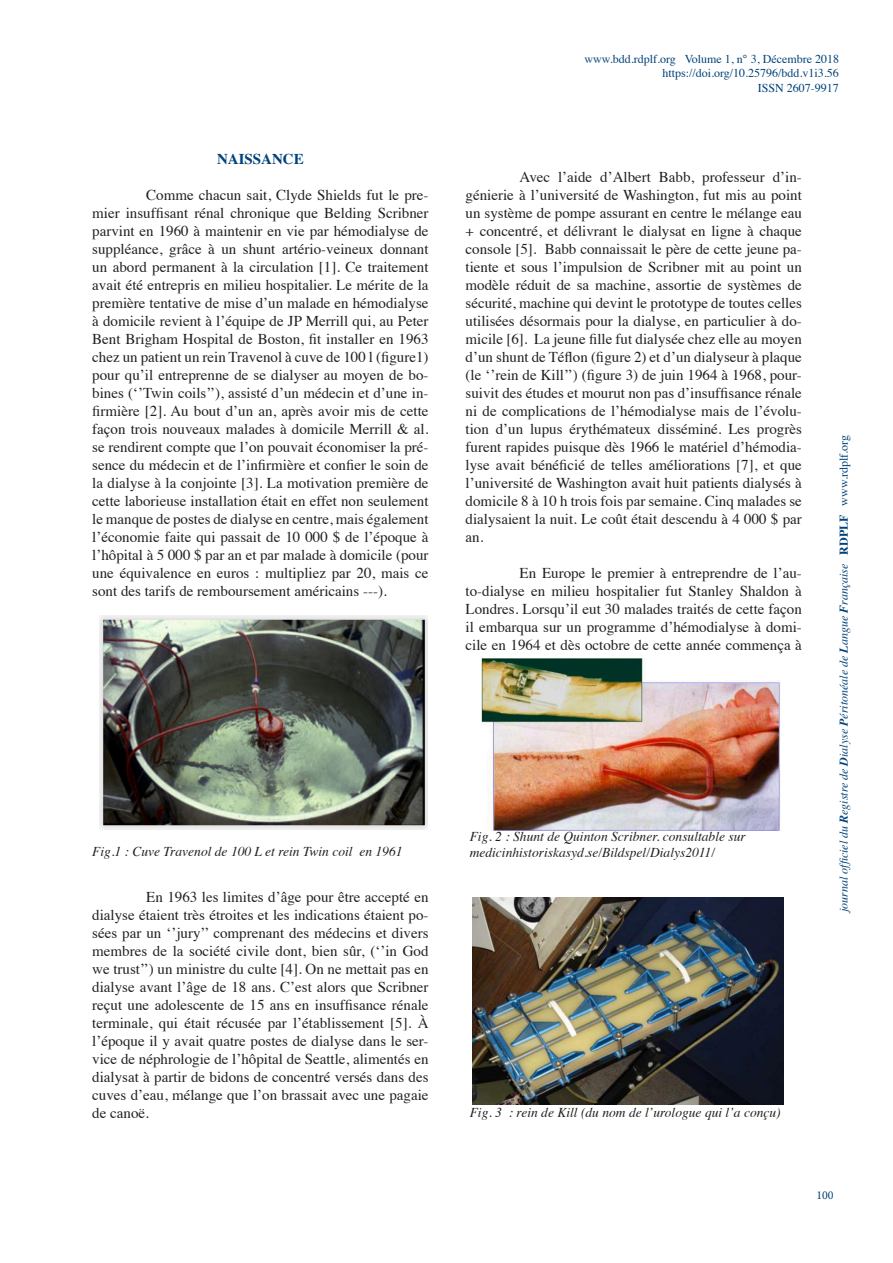
<style>
.page{position:relative;width:893px;height:1263px;background:#fff}
.page>*{position:absolute;margin:0;border:0;box-sizing:border-box;transform-origin:0 0}
.t1{font:15px/18px "Times";color:#231f20;text-align:justify}
.t2{font:700 15px "Times";color:#004279}
.t3{font:italic 13.5px "Times";color:#231f20}
.t4{font:12px "Times";color:#004279}
.t5{font:italic 12px "Times";color:#004279}
.t6{font:12px "Minion Pro";color:#004279}
.s1{font-weight:700}
.s2{font-weight:700;font-style:normal}
.s3{font-style:normal}
</style>
<div class="page">
<img style="left:472px;top:897px;width:312px;height:207px">
<img style="left:481px;top:658px;width:300px;height:173px">
<img style="left:100px;top:615px;width:328px;height:214px">
<p class="t2" style="left:217px;top:145px;width:88px">NAISSANCE</p>
<p class="t1" style="left:92px;top:185px;width:338px;text-indent:54px">Comme chacun sait, Clyde Shields fut le pre&shy;mier insuffisant rénal chronique que Belding Scribner parvint en 1960 à maintenir en vie par hémodialyse de suppléance, grâce à un shunt artério-veineux donnant un abord permanent à la circulation [1]. Ce traitement avait été entrepris en milieu hospitalier. Le mérite de la première tentative de mise d’un malade en hémodialyse à domicile revient à l’équipe de JP Merrill qui, au Peter Bent Brigham Hospital de Boston, fit installer en 1963 chez un patient un rein Travenol à cuve de 100 l (figure1)</p>
<p class="t1" style="left:92px;top:365px;width:338px">pour qu’il entreprenne de se dialyser au moyen de bo&shy;bines (‘’Twin coils’’), assisté d’un médecin et d’une in&shy;firmière [2]. Au bout d’un an, après avoir mis de cette façon trois nouveaux malades à domicile Merrill &amp; al. se rendirent compte que l’on pouvait économiser la pré&shy;sence du médecin et de l’infirmière et confier le soin de la dialyse à la conjointe [3]. La motivation première de cette laborieuse installation était en effet non seulement le manque de postes de dialyse en centre, mais également l’économie faite qui passait de 10 000 $ de l’époque à l’hôpital à 5 000 $ par an et par malade à domicile (pour une équivalence en euros : multipliez par 20, mais ce sont des tarifs de remboursement américains ---).</p>
<p class="t3" style="left:92px;top:840px;width:312px">Fig.1 : Cuve Travenol de 100 L et rein Twin coil en 1961</p>
<p class="t1" style="left:92px;top:887px;width:338px;text-indent:54px">En 1963 les limites d’âge pour être accepté en dialyse étaient très étroites et les indications étaient po&shy;sées par un ‘’jury’’ comprenant des médecins et divers membres de la société civile dont, bien sûr, (‘’in God we trust’’) un ministre du culte [4]. On ne mettait pas en dialyse avant l’âge de 18 ans. C’est alors que Scribner reçut une adolescente de 15 ans en insuffisance rénale terminale, qui était récusée par l’établissement [5]. À l’époque il y avait quatre postes de dialyse dans le ser&shy;vice de néphrologie de l’hôpital de Seattle, alimentés en dialysat à partir de bidons de concentré versés dans des cuves d’eau, mélange que l’on brassait avec une pagaie de canoë.</p>
<p class="t4" style="left:585px;top:48px;width:256px">www.bdd.rdplf.org Volume 1, n° 3, Décembre 2018</p>
<p class="t4" style="left:662px;top:62px;width:178px">https://doi.org/10.25796/bdd.v1i3.56</p>
<p class="t4" style="left:758px;top:77px;width:82px">ISSN 2607-9917</p>
<p class="t1" style="left:466px;top:167px;width:338px;text-indent:54px">Avec l’aide d’Albert Babb, professeur d’in&shy;génierie à l’université de Washington, fut mis au point un système de pompe assurant en centre le mélange eau + concentré, et délivrant le dialysat en ligne à chaque console [5]. Babb connaissait le père de cette jeune pa&shy;tiente et sous l’impulsion de Scribner mit au point un modèle réduit de sa machine, assortie de systèmes de sécurité, machine qui devint le prototype de toutes celles utilisées désormais pour la dialyse, en particulier à do&shy;micile [6]. La jeune fille fut dialysée chez elle au moyen d’un shunt de Téflon (figure 2) et d’un dialyseur à plaque (le ‘’rein de Kill’’) (figure 3) de juin 1964 à 1968, pour&shy;suivit des études et mourut non pas d’insuffisance rénale ni de complications de l’hémodialyse mais de l’évolu&shy;tion d’un lupus érythémateux disséminé. Les progrès furent rapides puisque dès 1966 le matériel d’hémodia&shy;lyse avait bénéficié de telles améliorations [7], et que l’université de Washington avait huit patients dialysés à domicile 8 à 10 h trois fois par semaine. Cinq malades se dialysaient la nuit. Le coût était descendu à 4 000 $ par an.</p>
<p class="t1" style="left:466px;top:563px;width:338px;text-indent:54px">En Europe le premier à entreprendre de l’au&shy;to-dialyse en milieu hospitalier fut Stanley Shaldon à Londres. Lorsqu’il eut 30 malades traités de cette façon il embarqua sur un programme d’hémodialyse à domi&shy;cile en 1964 et dès octobre de cette année commença à</p>
<p class="t3" style="left:470px;top:825px;width:277px">Fig. 2 : Shunt de Quinton Scribner. consultable sur</p>
<p class="t3" style="left:470px;top:841px;width:247px">medicinhistoriskasyd.se/Bildspel/Dialys2011/</p>
<p class="t5" style="left:833px;top:912px;width:478px;rotate:-90deg">journal officiel du <span class="s1">R</span>egistre de <span class="s1">D</span>ialyse <span class="s1">P</span>éritonéale de <span class="s1">L</span>angue <span class="s1">F</span>rançaise <span class="s2">RDPLF</span> <span class="s3">www.rdplf.org</span></p>
<p class="t3" style="left:470px;top:1100px;width:312px">Fig. 3 : rein de Kill (du nom de l’urologue qui l’a conçu)</p>
<p class="t6" style="left:816px;top:1187px;width:19px">100</p>
</div>
